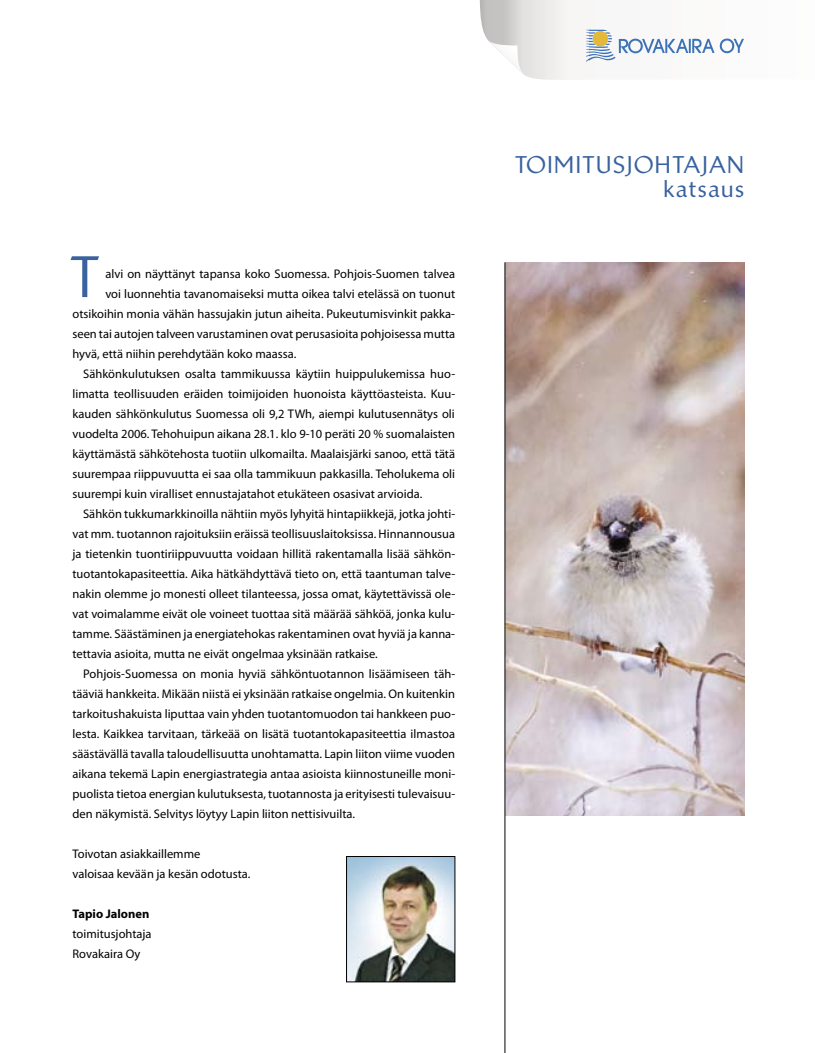
<style>
.page{position:relative;width:815px;height:1053px;background:#fff}
.page>*{position:absolute;margin:0;border:0;box-sizing:border-box;transform-origin:0 0}
.t1{font:500 56px "Brewery LT";color:#39629f}
.t2{font:500 23.12px/23.9px "Brewery LT";letter-spacing:.07em;color:#39629f;text-align:right}
.t3{font:12.5px/20px "Myriad Pro";color:#000}
.t4{font:700 12.5px "Myriad Pro";color:#000}
</style>
<div class="page">
<img style="left:506px;top:262px;width:238px;height:553px">
<svg style="left:480px;top:0;width:264px;height:80px"></svg>
<img style="left:348px;top:858px;width:105px;height:122px">
<div style="left:346px;top:856px;width:109px;height:126px;border:1px solid #000"></div>
<hr style="left:505px;top:262px;width:1px;height:790px;background:#000">
<h1 class="t1" style="left:70px;top:244px;width:31px">T</h1>
<p class="t3" style="left:105px;top:263px;width:351px">alvi on näyttänyt tapansa koko Suomessa. Pohjois-Suomen talvea</p>
<p class="t3" style="left:105px;top:283px;width:351px">voi luonnehtia tavanomaiseksi mutta oikea talvi etelässä on tuonut</p>
<p class="t3" style="left:72px;top:303px;width:384px">otsikoihin monia vähän hassujakin jutun aiheita. Pukeutumisvinkit pakka-</p>
<p class="t3" style="left:72px;top:323px;width:384px">seen tai autojen talveen varustaminen ovat perusasioita pohjoisessa mutta</p>
<p class="t3" style="left:72px;top:343px;width:225px">hyvä, että niihin perehdytään koko maassa.</p>
<p class="t3" style="left:83px;top:363px;width:374px">Sähkönkulutuksen osalta tammikuussa käytiin huippulukemissa huo-</p>
<p class="t3" style="left:72px;top:383px;width:384px">limatta teollisuuden eräiden toimijoiden huonoista käyttöasteista. Kuu-</p>
<p class="t3" style="left:72px;top:403px;width:384px">kauden sähkönkulutus Suomessa oli 9,2 TWh, aiempi kulutusennätys oli</p>
<p class="t3" style="left:72px;top:423px;width:384px">vuodelta 2006. Tehohuipun aikana 28.1. klo 9-10 peräti 20 % suomalaisten</p>
<p class="t3" style="left:72px;top:443px;width:384px">käyttämästä sähkötehosta tuotiin ulkomailta. Maalaisjärki sanoo, että tätä</p>
<p class="t3" style="left:72px;top:463px;width:384px">suurempaa riippuvuutta ei saa olla tammikuun pakkasilla. Teholukema oli</p>
<p class="t3" style="left:72px;top:483px;width:351px">suurempi kuin viralliset ennustajatahot etukäteen osasivat arvioida.</p>
<p class="t3" style="left:83px;top:503px;width:374px">Sähkön tukkumarkkinoilla nähtiin myös lyhyitä hintapiikkejä, jotka johti-</p>
<p class="t3" style="left:72px;top:523px;width:384px">vat mm. tuotannon rajoituksiin eräissä teollisuuslaitoksissa. Hinnannousua</p>
<p class="t3" style="left:72px;top:543px;width:384px">ja tietenkin tuontiriippuvuutta voidaan hillitä rakentamalla lisää sähkön-</p>
<p class="t3" style="left:72px;top:563px;width:384px">tuotantokapasiteettia. Aika hätkähdyttävä tieto on, että taantuman talve-</p>
<p class="t3" style="left:72px;top:583px;width:384px">nakin olemme jo monesti olleet tilanteessa, jossa omat, käytettävissä ole-</p>
<p class="t3" style="left:72px;top:603px;width:384px">vat voimalamme eivät ole voineet tuottaa sitä määrää sähköä, jonka kulu-</p>
<p class="t3" style="left:72px;top:623px;width:384px">tamme. Säästäminen ja energiatehokas rakentaminen ovat hyviä ja kanna-</p>
<p class="t3" style="left:72px;top:643px;width:307px">tettavia asioita, mutta ne eivät ongelmaa yksinään ratkaise.</p>
<p class="t3" style="left:83px;top:663px;width:374px">Pohjois-Suomessa on monia hyviä sähköntuotannon lisäämiseen täh-</p>
<p class="t3" style="left:72px;top:683px;width:384px">tääviä hankkeita. Mikään niistä ei yksinään ratkaise ongelmia. On kuitenkin</p>
<p class="t3" style="left:72px;top:703px;width:384px">tarkoitushakuista liputtaa vain yhden tuotantomuodon tai hankkeen puo-</p>
<p class="t3" style="left:72px;top:723px;width:384px">lesta. Kaikkea tarvitaan, tärkeää on lisätä tuotantokapasiteettia ilmastoa</p>
<p class="t3" style="left:72px;top:743px;width:384px">säästävällä tavalla taloudellisuutta unohtamatta. Lapin liiton viime vuoden</p>
<p class="t3" style="left:72px;top:763px;width:384px">aikana tekemä Lapin energiastrategia antaa asioista kiinnostuneille moni-</p>
<p class="t3" style="left:72px;top:783px;width:384px">puolista tietoa energian kulutuksesta, tuotannosta ja erityisesti tulevaisuu-</p>
<p class="t3" style="left:72px;top:803px;width:284px">den näkymistä. Selvitys löytyy Lapin liiton nettisivuilta.</p>
<p class="t3" style="left:72px;top:843px;width:179px">Toivotan asiakkaillemme<br>valoisaa kevään ja kesän odotusta.</p>
<p class="t4" style="left:72px;top:905px;width:78px">Tapio Jalonen</p>
<p class="t3" style="left:72px;top:923px;width:81px">toimitusjohtaja<br>Rovakaira Oy</p>
<h2 class="t2" style="left:515px;top:153px;width:231px">TOIMITUSJOHTAJAN<br>KATSAUS</h2>
</div>
